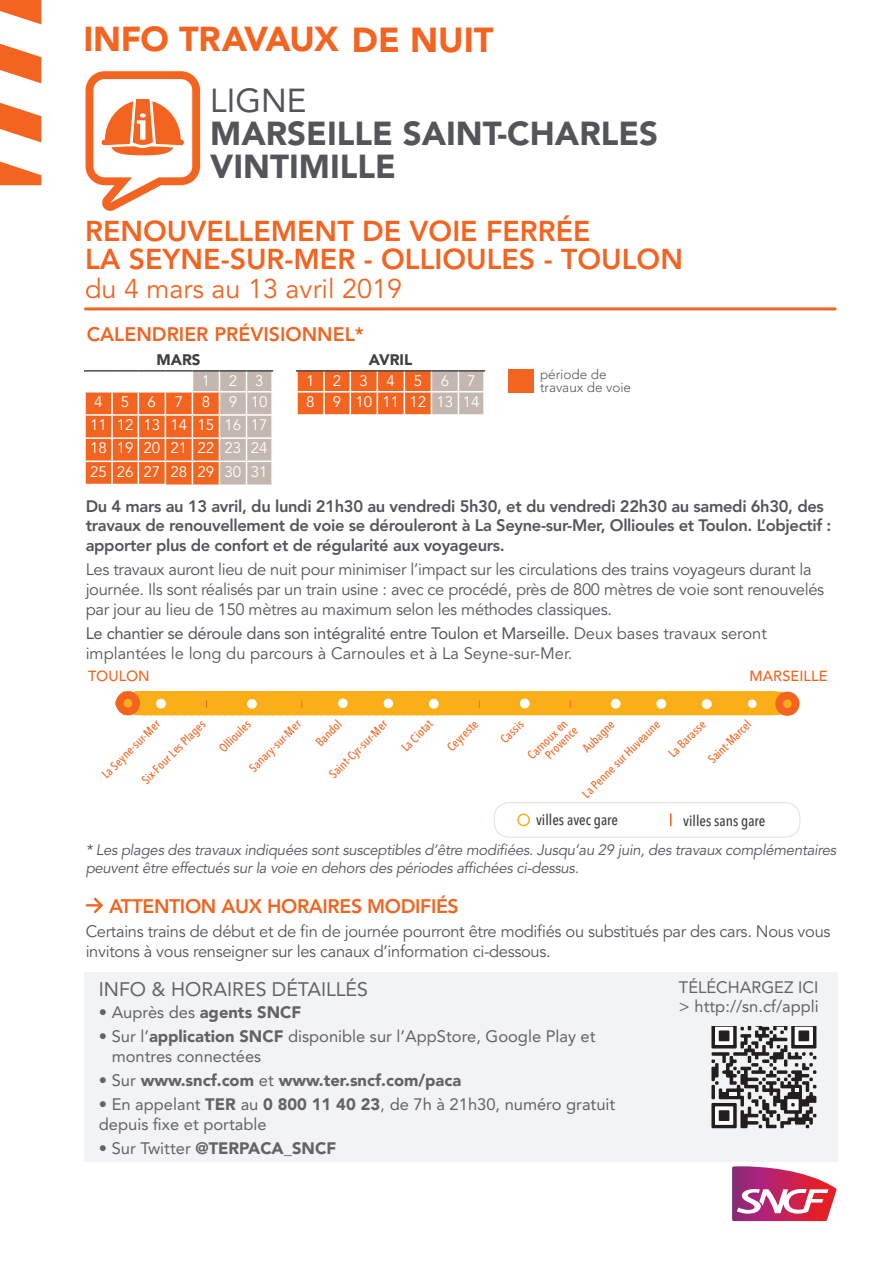
<style>
.page{position:relative;width:893px;height:1263px;background:#fff}
.page>*{position:absolute;margin:0;border:0;box-sizing:border-box;transform-origin:0 0}
.t1{font:900 34.35px "Avenir LT Std";letter-spacing:-.015em;color:#f36421}
.NIVEAU_1{font:900 33px "Avenir LT Std";color:#54555a}
.NIVEAU_2{font:33px "Avenir LT Std";color:#54555a}
.NIVEAU_3{font:800 28.5px "Avenir LT Std";color:#f36421}
.NIVEAU_3-2{font:27px "Avenir LT Std";color:#f36421}
.Niveau_sous_BULLETS{font:800 19.5px "Avenir LT Std";letter-spacing:-.02em;color:#f36421}
.NIVEAU_3-3{font:800 19.5px "Avenir LT Std";color:#f36421}
.Titre{font:19.5px "Avenir LT Std";color:#636366}
.Niveau_sous_BULLETS-2{font:16.5px/19.8px "Avenir LT Std";letter-spacing:-.02em;color:#54555a}
.Niveau_sous_BULLETS-3{font:800 16.5px/19.8px "Avenir LT Std";letter-spacing:-.02em;color:#54555a}
.Texte{font:16.5px/19.8px "Avenir LT Std";color:#636366}
.Niveau_sous_BULLETS-4{font:16.5px/19.8px "Avenir LT Std";color:#54555a}
.Texte-2{font:900 16.5px "Avenir LT Std";color:#636366}
.Titre-2{font:16.5px "Avenir LT Std";color:#636366}
.t2{font:15.15px "Avenir LT Std";color:#fff}
.t3{font:900 15.15px "Avenir LT Std";color:#3e3e3f}
.Niveau_sous_BULLETS-5{font:italic 15px/18px "Avenir LT Std";letter-spacing:-.02em;color:#54555a}
.NIVEAU_4{font:500 condensed 15px "Avenir Next LT Pro";color:#3e3e3f}
.t4{font:500 14.55px "Avenir LT Std";letter-spacing:.005em;color:#f36421}
.t5{font:300 13.5px/13.5px "Avenir LT Std";color:#54555a}
.t6{font:500 condensed 12.15px/12.1px "Avenir Next LT Pro";color:#f36421;text-align:right}
.s1{font-size:34.5px}
.s2{font-style:inherit}
.s3{font-weight:900}
.s4{font-weight:400}
</style>
<div class="page">
<svg style="left:732px;top:1166px;width:105px;height:55px"></svg>
<svg style="left:0;top:0;width:41px;height:185px"></svg>
<svg style="left:86px;top:71px;width:114px;height:140px"></svg>
<hr style="left:85px;top:307px;width:750px;height:3px;background:#f36421">
<svg style="left:85px;top:372px;width:187px;height:113px;background:#e89a75"></svg>
<hr style="left:84px;top:370px;width:28px;height:2px;background:#3e3e3f">
<hr style="left:112px;top:370px;width:26px;height:2px;background:#3e3e3f">
<hr style="left:138px;top:370px;width:27px;height:2px;background:#3e3e3f">
<hr style="left:165px;top:370px;width:27px;height:2px;background:#3e3e3f">
<hr style="left:192px;top:370px;width:27px;height:2px;background:#3e3e3f">
<hr style="left:219px;top:370px;width:27px;height:2px;background:#3e3e3f">
<hr style="left:246px;top:370px;width:27px;height:2px;background:#3e3e3f">
<svg style="left:86px;top:897px;width:17px;height:16px"></svg>
<div style="left:84px;top:972px;width:754px;height:190px;background:#f2f3f4"></div>
<svg style="left:711px;top:1026px;width:106px;height:102px"></svg>
<svg style="left:115px;top:691px;width:684px;height:25px;background:#fab12a"></svg>
<div style="left:508px;top:370px;width:26px;height:23px;background:#f36421"></div>
<svg style="left:297px;top:372px;width:187px;height:43px;background:#e8895c"></svg>
<hr style="left:296px;top:370px;width:28px;height:2px;background:#3e3e3f">
<hr style="left:324px;top:370px;width:26px;height:2px;background:#3e3e3f">
<hr style="left:350px;top:370px;width:27px;height:2px;background:#3e3e3f">
<hr style="left:377px;top:370px;width:27px;height:2px;background:#3e3e3f">
<hr style="left:404px;top:370px;width:27px;height:2px;background:#3e3e3f">
<hr style="left:431px;top:370px;width:27px;height:2px;background:#3e3e3f">
<hr style="left:458px;top:370px;width:27px;height:2px;background:#3e3e3f">
<svg style="left:670px;top:813px;width:1px;height:13px"></svg>
<div style="left:494px;top:802px;width:306px;height:35px;border:1px solid #e6e0d6;border-radius:15px"></div>
<div style="left:517px;top:813px;width:13px;height:13px;border:2px solid #faaf18;border-radius:50%"></div>
<p class="t1" style="left:83px;top:19px;width:412px">INFO TRAVAUX <span class="s1">DE NUIT</span></p>
<p class="NIVEAU_2" style="left:210px;top:81px;width:97px">LIGNE</p>
<p class="NIVEAU_1" style="left:210px;top:113px;width:449px">MARSEILLE SAINT-CHARLES</p>
<p class="NIVEAU_1" style="left:210px;top:146px;width:187px">VINTIMILLE</p>
<p class="NIVEAU_3" style="left:85px;top:214px;width:507px">RENOUVELLEMENT DE VOIE FERRÉE</p>
<p class="NIVEAU_3" style="left:85px;top:242px;width:599px">LA SEYNE-SUR-MER - OLLIOULES - TOULON</p>
<p class="NIVEAU_3-2" style="left:85px;top:273px;width:319px">du 4 mars au 13 avril 2019</p>
<p class="NIVEAU_3-3" style="left:87px;top:322px;width:278px">CALENDRIER PRÉVISIONNEL*</p>
<p class="t3" style="left:156px;top:350px;width:46px">MARS</p>
<p class="t2" style="left:202px;top:372px;width:10px">1</p>
<p class="t2" style="left:229px;top:372px;width:10px">2</p>
<p class="t2" style="left:255px;top:372px;width:10px">3</p>
<p class="t2" style="left:94px;top:393px;width:10px">4</p>
<p class="t2" style="left:121px;top:393px;width:10px">5</p>
<p class="t2" style="left:148px;top:393px;width:10px">6</p>
<p class="t2" style="left:175px;top:393px;width:10px">7</p>
<p class="t2" style="left:202px;top:393px;width:10px">8</p>
<p class="t2" style="left:229px;top:393px;width:10px">9</p>
<p class="t2" style="left:251px;top:393px;width:18px">10</p>
<p class="t2" style="left:90px;top:416px;width:18px">11</p>
<p class="t2" style="left:117px;top:416px;width:18px">12</p>
<p class="t2" style="left:143px;top:416px;width:18px">13</p>
<p class="t2" style="left:170px;top:416px;width:18px">14</p>
<p class="t2" style="left:197px;top:416px;width:18px">15</p>
<p class="t2" style="left:225px;top:416px;width:18px">16</p>
<p class="t2" style="left:251px;top:416px;width:18px">17</p>
<p class="t2" style="left:90px;top:439px;width:18px">18</p>
<p class="t2" style="left:117px;top:439px;width:18px">19</p>
<p class="t2" style="left:143px;top:439px;width:18px">20</p>
<p class="t2" style="left:170px;top:439px;width:18px">21</p>
<p class="t2" style="left:197px;top:439px;width:18px">22</p>
<p class="t2" style="left:225px;top:439px;width:18px">23</p>
<p class="t2" style="left:251px;top:439px;width:18px">24</p>
<p class="t2" style="left:90px;top:463px;width:18px">25</p>
<p class="t2" style="left:117px;top:463px;width:18px">26</p>
<p class="t2" style="left:143px;top:463px;width:18px">27</p>
<p class="t2" style="left:170px;top:463px;width:18px">28</p>
<p class="t2" style="left:197px;top:463px;width:18px">29</p>
<p class="t2" style="left:225px;top:463px;width:18px">30</p>
<p class="t2" style="left:251px;top:463px;width:18px">31</p>
<p class="t3" style="left:369px;top:350px;width:45px">AVRIL</p>
<p class="t2" style="left:306px;top:372px;width:10px">1</p>
<p class="t2" style="left:333px;top:372px;width:10px">2</p>
<p class="t2" style="left:360px;top:372px;width:10px">3</p>
<p class="t2" style="left:387px;top:372px;width:10px">4</p>
<p class="t2" style="left:414px;top:372px;width:10px">5</p>
<p class="t2" style="left:441px;top:372px;width:10px">6</p>
<p class="t2" style="left:467px;top:372px;width:10px">7</p>
<p class="t2" style="left:306px;top:393px;width:10px">8</p>
<p class="t2" style="left:333px;top:393px;width:10px">9</p>
<p class="t2" style="left:355px;top:393px;width:18px">10</p>
<p class="t2" style="left:382px;top:393px;width:18px">11</p>
<p class="t2" style="left:409px;top:393px;width:18px">12</p>
<p class="t2" style="left:436px;top:393px;width:18px">13</p>
<p class="t2" style="left:463px;top:393px;width:18px">14</p>
<p class="t5" style="left:540px;top:367px;width:93px">période de travaux de voie</p>
<p class="Niveau_sous_BULLETS-3" style="left:86px;top:496px;width:747px">Du 4 mars au 13 avril, du lundi 21h30 au vendredi 5h30, et du vendredi 22h30 au samedi 6h30, des travaux de renouvellement de voie se dérouleront à La Seyne-sur-Mer, Ollioules et Toulon. L’objectif : apporter plus de confort et de régularité aux voyageurs.</p>
<p class="Niveau_sous_BULLETS-2" style="left:86px;top:560px;width:740px">Les travaux auront lieu de nuit pour minimiser l’impact sur les circulations des trains voyageurs durant la journée. Ils sont réalisés par un train usine : avec ce procédé, près de 800 mètres de voie sont renouvelés par jour au lieu de 150 mètres au maximum selon les méthodes classiques.</p>
<p class="Niveau_sous_BULLETS-4" style="left:86px;top:624px;width:683px"><span class="s2">Le chantier se déroule dans son intégralité entre Toulon et Marseille.</span> Deux bases travaux seront implantées le long du parcours à Carnoules et à La Seyne-sur-Mer.</p>
<p class="t4" style="left:88px;top:667px;width:63px">TOULON</p>
<p class="t4" style="left:750px;top:667px;width:80px">MARSEILLE</p>
<p class="t6" style="left:525px;top:753px;width:55px;rotate:-45deg">Carnoux en<br>Provence</p>
<p class="t6" style="left:139px;top:777px;width:86px;rotate:-45deg">Six-Four Les Plages</p>
<p class="t6" style="left:445px;top:745px;width:40px;rotate:-45deg">Ceyreste</p>
<p class="t6" style="left:666px;top:751px;width:48px;rotate:-45deg">La Barasse</p>
<p class="t6" style="left:706px;top:757px;width:57px;rotate:-45deg">Saint-Marcel</p>
<p class="t6" style="left:313px;top:740px;width:33px;rotate:-45deg">Bandol</p>
<p class="t6" style="left:99px;top:772px;width:78px;rotate:-45deg">La Seyne-sur-Mer</p>
<p class="t6" style="left:399px;top:745px;width:40px;rotate:-45deg">La Ciotat</p>
<p class="t6" style="left:247px;top:765px;width:69px;rotate:-45deg">Sanary-sur-Mer</p>
<p class="t6" style="left:580px;top:791px;width:106px;rotate:-45deg">La Penne sur Huveaune</p>
<p class="t6" style="left:327px;top:772px;width:78px;rotate:-45deg">Saint-Cyr-sur-Mer</p>
<p class="t6" style="left:580px;top:746px;width:41px;rotate:-45deg">Aubagne</p>
<p class="t6" style="left:217px;top:745px;width:41px;rotate:-45deg">Ollioules</p>
<p class="t6" style="left:498px;top:737px;width:29px;rotate:-45deg">Cassis</p>
<p class="NIVEAU_4" style="left:536px;top:810px;width:84px">villes avec gare</p>
<p class="NIVEAU_4" style="left:683px;top:812px;width:84px">villes sans gare</p>
<p class="Niveau_sous_BULLETS-5" style="left:86px;top:841px;width:752px">* Les plages des travaux indiquées sont susceptibles d’être modifiées. Jusqu’au 29 juin, des travaux complémentaires peuvent être effectués sur la voie en dehors des périodes affichées ci-dessus.</p>
<p class="Niveau_sous_BULLETS" style="left:109px;top:895px;width:351px">ATTENTION AUX HORAIRES MODIFIÉS</p>
<p class="Niveau_sous_BULLETS-2" style="left:86px;top:922px;width:746px">Certains trains de début et de fin de journée pourront être modifiés ou substitués par des cars. Nous vous invitons à vous renseigner sur les canaux d’information ci-dessous.</p>
<p class="Titre" style="left:99px;top:977px;width:271px">INFO &amp; HORAIRES DÉTAILLÉS</p>
<p class="Texte" style="left:99px;top:1002px;width:204px">• Auprès des <span class="s3">agents SNCF</span></p>
<p class="Texte" style="left:112px;top:1027px;width:485px;text-indent:-13px">• Sur l’<span class="s3">application SNCF</span> disponible sur l’AppStore, Google Play et montres connectées</p>
<p class="Texte-2" style="left:99px;top:1070px;width:364px"><span class="s4">• Sur</span> www.sncf.com <span class="s4">et</span> www.ter.sncf.com/paca</p>
<p class="Texte" style="left:99px;top:1094px;width:518px">• En appelant <span class="s3">TER</span> au <span class="s3">0 800 11 40 23</span><span class="s2">,</span> de 7h à 21h30, numéro gratuit depuis fixe et portable</p>
<p class="Texte-2" style="left:99px;top:1138px;width:239px"><span class="s4">• Sur Twitter</span> @TERPACA_SNCF</p>
<p class="Titre-2" style="left:679px;top:978px;width:141px">TÉLÉCHARGEZ ICI</p>
<p class="Titre-2" style="left:679px;top:996px;width:141px">&gt; http://sn.cf/appli</p>
</div>
